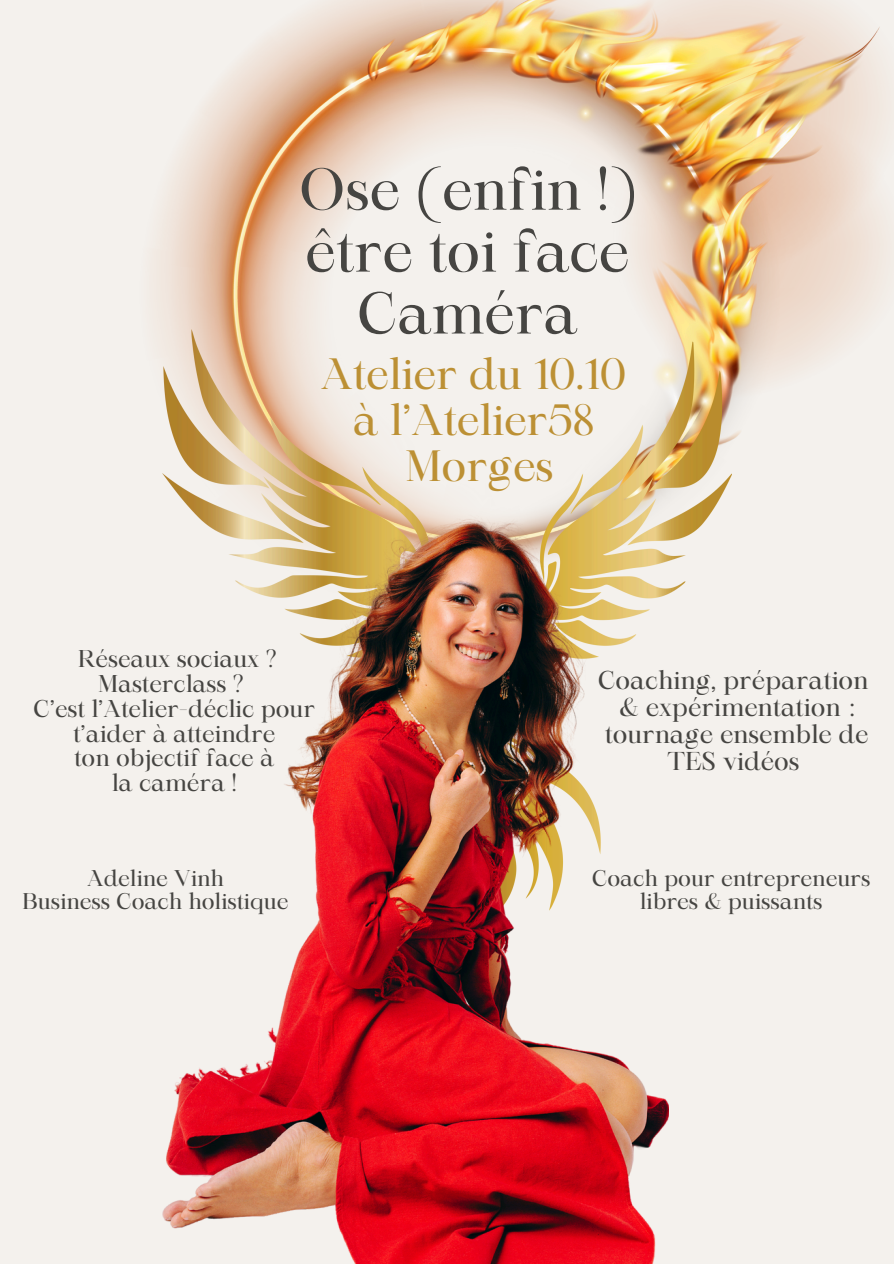
<style>
.page{position:relative;width:894px;height:1264px;background:#fff}
.page>*{position:absolute;margin:0;border:0;box-sizing:border-box;transform-origin:0 0}
.t1{font:56.55px/61.9px "Maharlika";color:#464542;text-align:center}
.t2{font:42px/46.2px "Maharlika";color:#bc9034;text-align:center}
.t3{font:24.75px/26.8px "Maharlika";color:#464542;text-align:center}
.t4{font:23.25px/24.8px "Maharlika";color:#464542;text-align:center}
.t5{font:21.75px/23.7px "Maharlika";color:#464542;text-align:center}
</style>
<div class="page">
<div style="left:0;top:0;width:893px;height:1263px;background:#f4f1ed"></div>
<img style="left:156px;top:0;width:728px;height:479px">
<img style="left:162px;top:329px;width:568px;height:266px">
<img style="left:162px;top:472px;width:505px;height:791px">
<h2 class="t1" style="left:299px;top:164px;width:337px">Ose (enfin !) être toi face<br>Caméra</h2>
<p class="t2" style="left:321px;top:354px;width:307px">Atelier du 10.10 à l’Atelier58<br>Morges</p>
<h3 class="t4" style="left:33px;top:649px;width:283px">Réseaux sociaux ?<br>Masterclass ?<br>C’est l’Atelier-déclic pour t’aider à atteindre<br>ton objectif face à<br>la caméra !</h3>
<p class="t5" style="left:87px;top:868px;width:138px">Adeline Vinh</p>
<p class="t5" style="left:23px;top:891px;width:267px">Business Coach holistique</p>
<h3 class="t3" style="left:597px;top:669px;width:272px">Coaching, préparation &amp; expérimentation : tournage ensemble de<br>TES vidéos</h3>
<p class="t5" style="left:591px;top:868px;width:280px">Coach pour entrepreneurs libres &amp; puissants</p>
</div>
